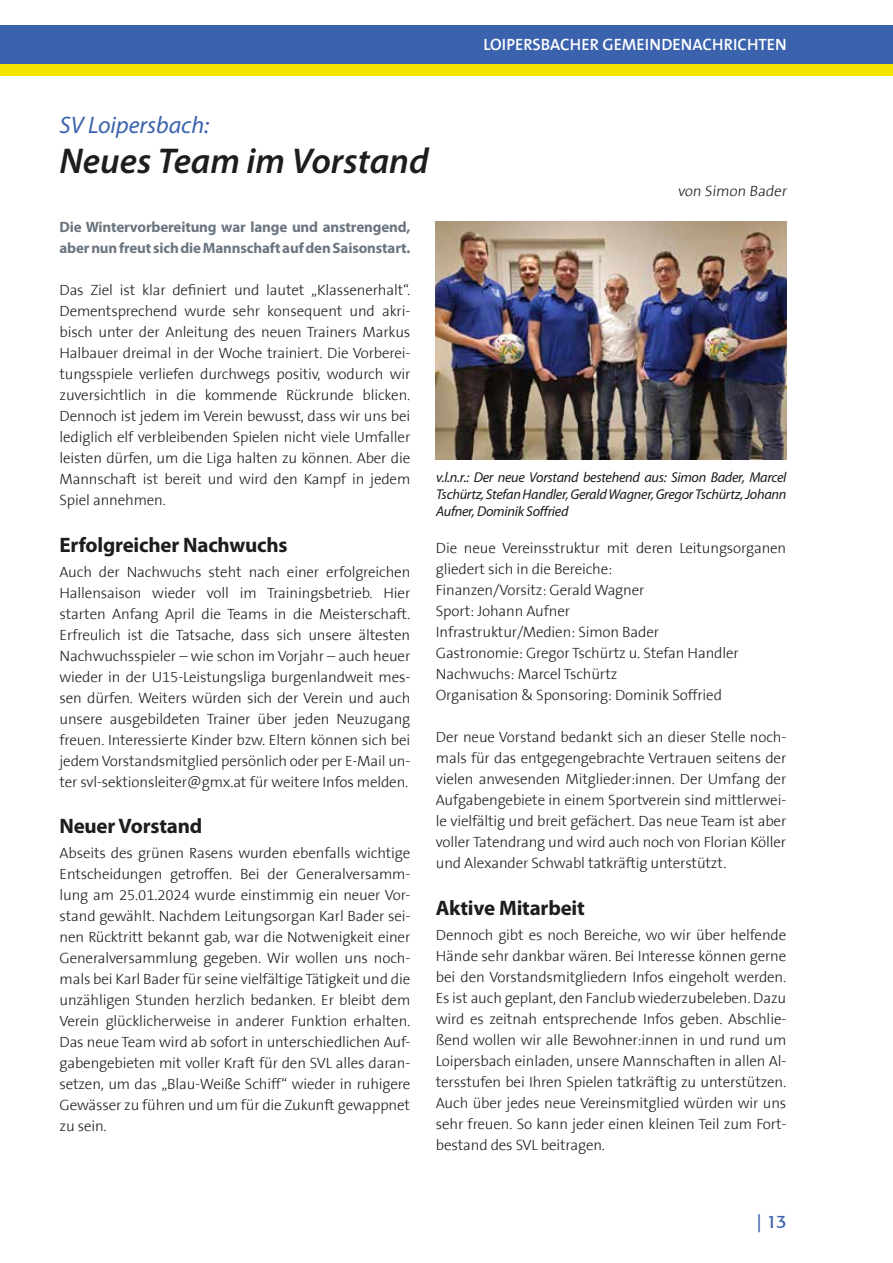
<style>
.page{position:relative;width:893px;height:1263px;background:#fff}
.page>*{position:absolute;margin:0;border:0;box-sizing:border-box;transform-origin:0 0}
.t1{font:italic 600 36px "Myriad Pro";color:#1d1d1b}
.t2{font:italic 24px "Myriad Pro";color:#3b63ad}
.t3{font:700 21px "Myriad Pro";letter-spacing:-.01em;color:#1d1d1b}
.t4{font:18px "Formata";color:#3b63ad}
.t5{font:600 16.5px "The Sans B6";color:#fff}
.t6{font:300 15px/21px "The Sans B3";letter-spacing:-.01em;color:#1d1d1b;text-align:justify}
.t7{font:700 15px/21px "Myriad Pro";letter-spacing:-.01em;color:#6b757f}
.t8{font:italic 14.25px/17.1px "Myriad Pro";letter-spacing:-.02em;color:#1d1d1b;text-align:justify}
</style>
<div class="page">
<div style="left:0;top:63px;width:893px;height:12px;background:#f2e600"></div>
<div style="left:0;top:25px;width:893px;height:38px;background:#3b63ad"></div>
<img style="left:436px;top:221px;width:351px;height:238px">
<h2 class="t2" style="left:60px;top:110px;width:151px">SV Loipersbach:</h2>
<h1 class="t1" style="left:60px;top:138px;width:371px">Neues Team im Vorstand</h1>
<p class="t5" style="left:483px;top:36px;width:305px">LOIPERSBACHER GEMEINDENACHRICHTEN</p>
<p class="t6" style="left:678px;top:181px;width:113px">von Simon Bader</p>
<p class="t7" style="left:60px;top:216px;width:352px">Die Wintervorbereitung war lange und anstrengend, aber nun freut sich die Mannschaft auf den Saisonstart.</p>
<p class="t6" style="left:60px;top:280px;width:352px">Das Ziel ist klar definiert und lautet „Klassenerhalt“.<br>Dementsprechend wurde sehr konsequent und akri&shy;bisch unter der Anleitung des neuen Trainers Markus Halbauer dreimal in der Woche trainiert. Die Vorberei&shy;tungsspiele verliefen durchwegs positiv, wodurch wir zuversichtlich in die kommende Rückrunde blicken.<br>Dennoch ist jedem im Verein bewusst, dass wir uns bei lediglich elf verbleibenden Spielen nicht viele Umfaller leisten dürfen, um die Liga halten zu können. Aber die Mannschaft ist bereit und wird den Kampf in jedem Spiel annehmen.</p>
<h3 class="t3" style="left:60px;top:531px;width:230px">Erfolgreicher Nachwuchs</h3>
<p class="t6" style="left:60px;top:562px;width:352px">Auch der Nachwuchs steht nach einer erfolgreichen Hallensaison wieder voll im Trainingsbetrieb. Hier starten Anfang April die Teams in die Meisterschaft.<br>Erfreulich ist die Tatsache, dass sich unsere ältesten Nachwuchsspieler – wie schon im Vorjahr – auch heuer wieder in der U15-Leistungsliga burgenlandweit mes&shy;sen dürfen. Weiters würden sich der Verein und auch unsere ausgebildeten Trainer über jeden Neuzugang freuen. Interessierte Kinder bzw. Eltern können sich bei jedem Vorstandsmitglied persönlich oder per E-Mail un&shy;ter svl-sektionsleiter@gmx.at für weitere Infos melden.</p>
<h3 class="t3" style="left:60px;top:812px;width:144px">Neuer Vorstand</h3>
<p class="t6" style="left:60px;top:843px;width:352px">Abseits des grünen Rasens wurden ebenfalls wichtige Entscheidungen getroffen. Bei der Generalversamm&shy;lung am 25.01.2024 wurde einstimmig ein neuer Vor&shy;stand gewählt. Nachdem Leitungsorgan Karl Bader sei&shy;nen Rücktritt bekannt gab, war die Notwenigkeit einer Generalversammlung gegeben. Wir wollen uns noch&shy;mals bei Karl Bader für seine vielfältige Tätigkeit und die unzähligen Stunden herzlich bedanken. Er bleibt dem Verein glücklicherweise in anderer Funktion erhalten.<br>Das neue Team wird ab sofort in unterschiedlichen Auf&shy;gabengebieten mit voller Kraft für den SVL alles daran&shy;setzen, um das „Blau-Weiße Schiff“ wieder in ruhigere Gewässer zu führen und um für die Zukunft gewappnet zu sein.</p>
<p class="t8" style="left:436px;top:468px;width:352px">v.l.n.r.: Der neue Vorstand bestehend aus: Simon Bader, Marcel Tschürtz, Stefan Handler, Gerald Wagner, Gregor Tschürtz, Johann Aufner, Dominik Soffried</p>
<p class="t6" style="left:436px;top:538px;width:352px;text-align:left">Die neue Vereinsstruktur mit deren Leitungsorganen gliedert sich in die Bereiche:<br>Finanzen/Vorsitz: Gerald Wagner<br>Sport: Johann Aufner<br>Infrastruktur/Medien: Simon Bader<br>Gastronomie: Gregor Tschürtz u. Stefan Handler Nachwuchs: Marcel Tschürtz<br>Organisation &amp; Sponsoring: Dominik Soffried</p>
<p class="t6" style="left:436px;top:727px;width:352px">Der neue Vorstand bedankt sich an dieser Stelle noch&shy;mals für das entgegengebrachte Vertrauen seitens der vielen anwesenden Mitglieder:innen. Der Umfang der Aufgabengebiete in einem Sportverein sind mittlerwei&shy;le vielfältig und breit gefächert. Das neue Team ist aber voller Tatendrang und wird auch noch von Florian Köller und Alexander Schwabl tatkräftig unterstützt.</p>
<h3 class="t3" style="left:436px;top:894px;width:151px">Aktive Mitarbeit</h3>
<p class="t6" style="left:436px;top:925px;width:352px">Dennoch gibt es noch Bereiche, wo wir über helfende Hände sehr dankbar wären. Bei Interesse können gerne bei den Vorstandsmitgliedern Infos eingeholt werden.<br>Es ist auch geplant, den Fanclub wiederzubeleben. Dazu wird es zeitnah entsprechende Infos geben. Abschlie&shy;ßend wollen wir alle Bewohner:innen in und rund um Loipersbach einladen, unsere Mannschaften in allen Al&shy;tersstufen bei Ihren Spielen tatkräftig zu unterstützen.<br>Auch über jedes neue Vereinsmitglied würden wir uns sehr freuen. So kann jeder einen kleinen Teil zum Fort&shy;bestand des SVL beitragen.</p>
<p class="t4" style="left:757px;top:1210px;width:31px">| 13</p>
</div>
